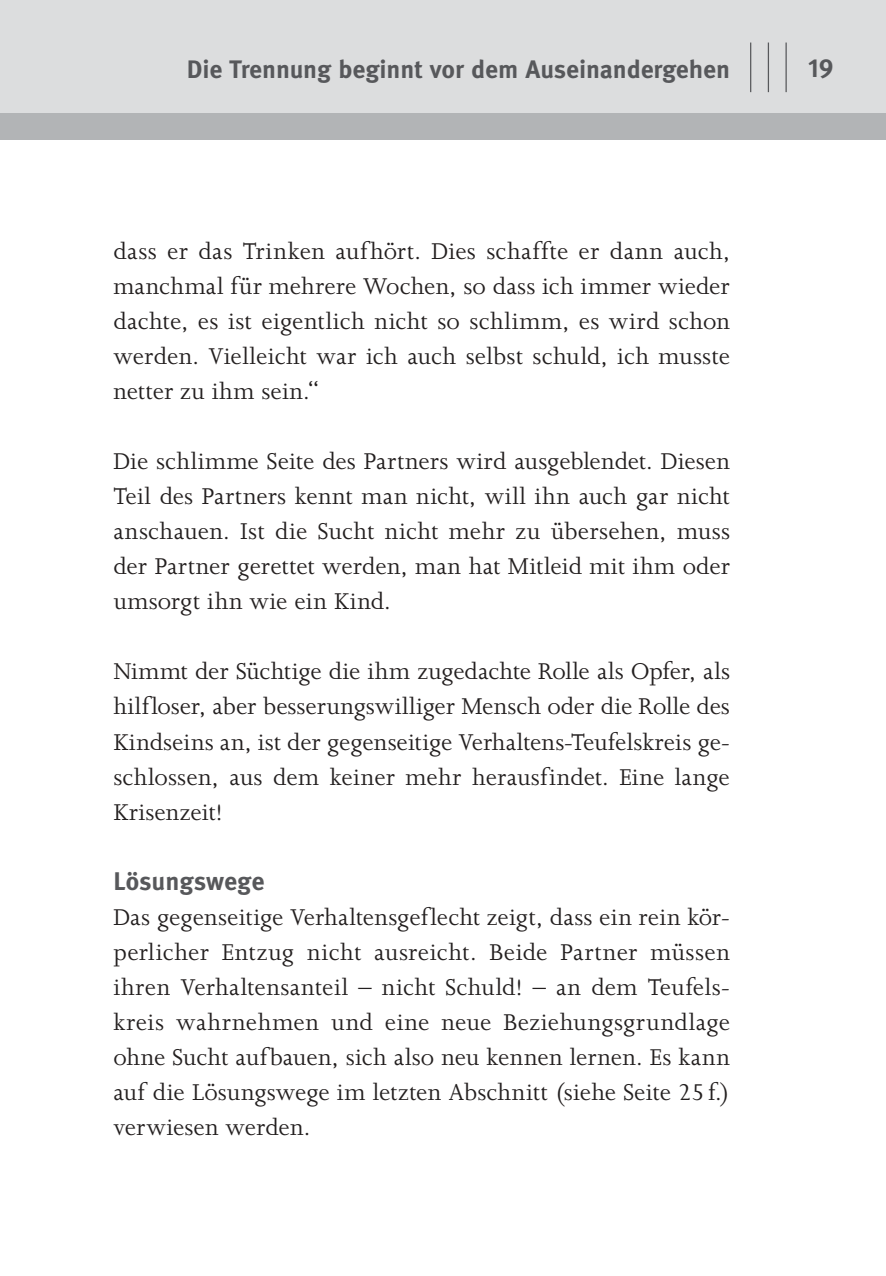
<style>
.page{position:relative;width:886px;height:1276px;background:#fff}
.page>*{position:absolute;margin:0;border:0;box-sizing:border-box;transform-origin:0 0}
.t1{font:26.25px/35px "Joanna MT Std";letter-spacing:.005em;color:#231f1f;text-align:justify}
.t2{font:700 26.25px "Meta Pro";color:#57585b}
.t3{font:700 25.5px "Meta Pro";letter-spacing:-.005em;color:#57585b}
.t4{font:700 25.25px "Meta Pro";letter-spacing:-.005em;color:#57585b}
</style>
<div class="page">
<div style="left:0;top:0;width:886px;height:120px;background:#dcddde"></div>
<div style="left:0;top:113px;width:886px;height:27px;background:#b2b4b6"></div>
<hr style="left:750px;top:43px;width:1px;height:49px;background:#57585b">
<hr style="left:768px;top:43px;width:1px;height:49px;background:#57585b">
<hr style="left:785px;top:43px;width:2px;height:49px;background:#57585b">
<p class="t4" style="left:187px;top:59px;width:545px">Die Trennung beginnt vor dem Auseinandergehen</p>
<p class="t2" style="left:808px;top:58px;width:27px">19</p>
<p class="t1" style="left:113px;top:236px;width:618px">dass er das Trinken aufhört. Dies schaffte er dann auch, manchmal für mehrere Wochen, so dass ich immer wieder dachte, es ist eigentlich nicht so schlimm, es wird schon werden. Vielleicht war ich auch selbst schuld, ich musste netter zu ihm sein.“</p>
<p class="t1" style="left:113px;top:446px;width:618px">Die schlimme Seite des Partners wird ausgeblendet. Diesen Teil des Partners kennt man nicht, will ihn auch gar nicht anschauen. Ist die Sucht nicht mehr zu übersehen, muss der Partner gerettet werden, man hat Mitleid mit ihm oder umsorgt ihn wie ein Kind.</p>
<p class="t1" style="left:113px;top:656px;width:618px">Nimmt der Süchtige die ihm zugedachte Rolle als Opfer, als hilfloser, aber besserungswilliger Mensch oder die Rolle des Kindseins an, ist der gegenseitige Verhaltens-Teufelskreis ge - schlossen, aus dem keiner mehr herausfindet. Eine lange Krisenzeit!</p>
<p class="t3" style="left:113px;top:871px;width:153px">Lösungswege</p>
<p class="t1" style="left:113px;top:901px;width:618px">Das gegenseitige Verhaltensgeflecht zeigt, dass ein rein kör&shy;perlicher Entzug nicht ausreicht. Beide Partner müssen ihren Verhaltensanteil – nicht Schuld! – an dem Teufels&shy;kreis wahrnehmen und eine neue Beziehungsgrundlage ohne Sucht aufbauen, sich also neu kennen lernen. Es kann auf die Lösungswege im letzten Abschnitt (siehe Seite 25 f.) verwiesen werden.</p>
</div>
